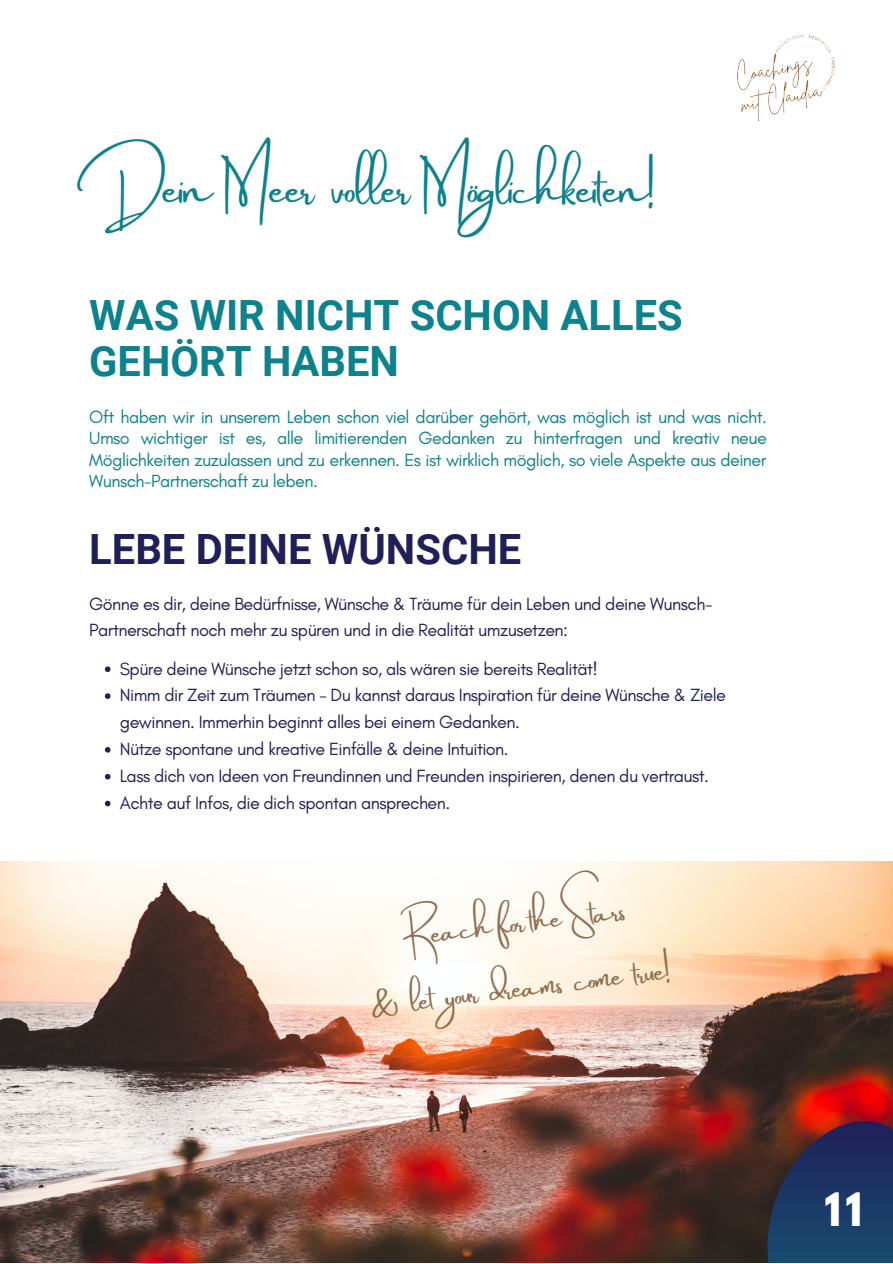
<style>
.page{position:relative;width:893px;height:1264px;background:#fff}
.page>*{position:absolute;margin:0;border:0;box-sizing:border-box;transform-origin:0 0}
.t1{font:42px "Amsterdam Two";letter-spacing:-.03em;color:#0d818c}
.t2{font:700 41.7px "Roboto";color:#0d818c}
.t3{font:700 41.7px "Roboto";color:#202059}
.t4{font:700 40.8px "League Spartan";color:#fff}
.t5{font:27.3px "Amsterdam Two";color:#926c4e}
.t6{font:18px/26.8px "Glacial Indifference";letter-spacing:-.03em;color:#202059}
.t7{font:18px/21.3px "Glacial Indifference";letter-spacing:-.03em;color:#0d818c;text-align:justify}
</style>
<div class="page">
<img style="left:0;top:861px;width:892px;height:401px">
<svg style="left:766px;top:1120px;width:126px;height:142px;background:#283557"></svg>
<svg style="left:105px;top:666px;width:5px;height:6px"></svg>
<svg style="left:105px;top:693px;width:5px;height:6px"></svg>
<svg style="left:105px;top:747px;width:5px;height:5px"></svg>
<svg style="left:105px;top:774px;width:5px;height:5px"></svg>
<svg style="left:105px;top:800px;width:5px;height:6px"></svg>
<img style="left:737px;top:34px;width:99px;height:87px">
<p class="t1" style="left:97px;top:166px;width:560px">Dein Meer voller Möglichkeiten!</p>
<p class="t2" style="left:89px;top:291px;width:595px">WAS WIR NICHT SCHON ALLES</p>
<p class="t2" style="left:89px;top:337px;width:311px">GEHÖRT HABEN</p>
<p class="t7" style="left:89px;top:406px;width:679px">Oft haben wir in unserem Leben schon viel darüber gehört, was möglich ist und was nicht.<br>Umso wichtiger ist es, alle limitierenden Gedanken zu hinterfragen und kreativ neue Möglichkeiten zuzulassen und zu erkennen. Es ist wirklich möglich, so viele Aspekte aus deiner Wunsch-Partnerschaft zu leben.</p>
<p class="t3" style="left:89px;top:525px;width:433px">LEBE DEINE WÜNSCHE</p>
<p class="t6" style="left:89px;top:590px;width:624px">Gönne es dir, deine Bedürfnisse, Wünsche &amp; Träume für dein Leben und deine Wunsch-<br>Partnerschaft noch mehr zu spüren und in die Realität umzusetzen:</p>
<p class="t6" style="left:120px;top:654px;width:479px">Spüre deine Wünsche jetzt schon so, als wären sie bereits Realität!</p>
<p class="t6" style="left:120px;top:681px;width:607px">Nimm dir Zeit zum Träumen - Du kannst daraus Inspiration für deine Wünsche &amp; Ziele gewinnen. Immerhin beginnt alles bei einem Gedanken.</p>
<p class="t6" style="left:120px;top:735px;width:390px">Nütze spontane und kreative Einfälle &amp; deine Intuition.</p>
<p class="t6" style="left:120px;top:762px;width:590px">Lass dich von Ideen von Freundinnen und Freunden inspirieren, denen du vertraust.</p>
<p class="t6" style="left:120px;top:789px;width:332px">Achte auf Infos, die dich spontan ansprechen.</p>
<p class="t5" style="left:405px;top:921px;width:221px;rotate:-7deg">Reach for the Stars</p>
<p class="t5" style="left:370px;top:991px;width:302px;rotate:-7deg">&amp; let your dreams come true!</p>
<p class="t4" style="left:824px;top:1189px;width:39px">11</p>
</div>
